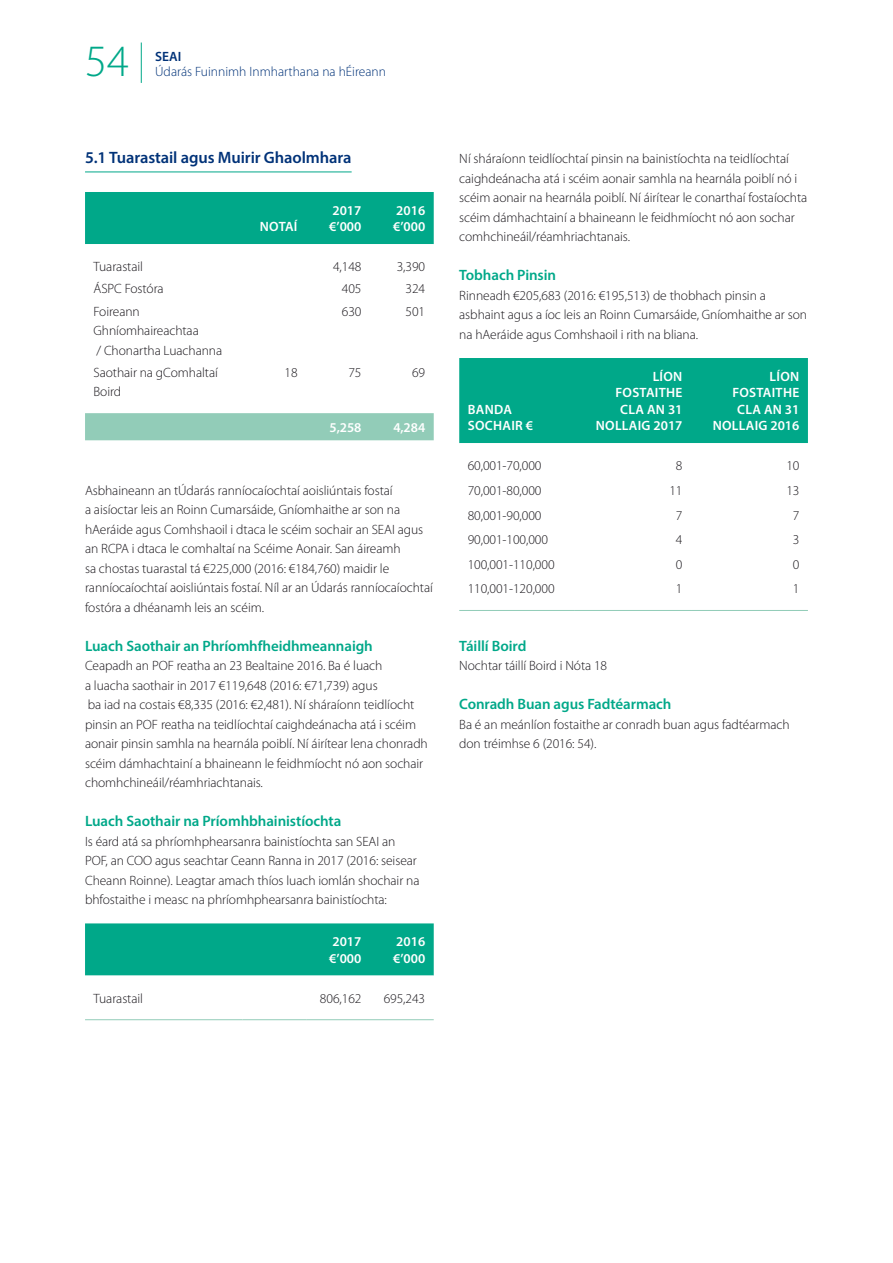
<style>
.page{position:relative;width:893px;height:1263px;background:#fff}
.page>*{position:absolute;margin:0;border:0;box-sizing:border-box;transform-origin:0 0}
.t1{font:300 45px "Myriad Pro";color:#00a889}
.SEAI_AR17_H2{font:600 16.5px "Myriad Pro";letter-spacing:-.005em;color:#003278}
.SEAI_AR17_H3{font:600 15px "Myriad Pro";letter-spacing:-.005em;color:#00a889}
.SEAI_AR17_Body{font:300 13.5px/19.5px "Myriad Pro";letter-spacing:-.005em;color:#1a171c}
.SEAI_AR17_Body-2{font:600 13.5px/16.5px "Myriad Pro";letter-spacing:.02em;color:#fff}
.t2{font:300 13.5px "Myriad Pro";color:#003278}
.t3{font:600 13.5px "Myriad Pro";color:#003278}
</style>
<div class="page">
<hr style="left:141px;top:43px;width:1px;height:40px;background:#00a889">
<hr style="left:85px;top:172px;width:267px;height:1px;background:#00a889">
<div style="left:85px;top:192px;width:349px;height:52px;background:#00a889"></div>
<div style="left:85px;top:413px;width:349px;height:27px;background:#92ccb8"></div>
<div style="left:85px;top:923px;width:349px;height:53px;background:#00a889"></div>
<hr style="left:85px;top:1019px;width:157px;height:1px;background:#92ccb8">
<hr style="left:242px;top:1019px;width:64px;height:1px;background:#92ccb8">
<hr style="left:306px;top:1019px;width:64px;height:1px;background:#92ccb8">
<hr style="left:370px;top:1019px;width:64px;height:1px;background:#92ccb8">
<div style="left:459px;top:358px;width:349px;height:86px;background:#00a889"></div>
<hr style="left:459px;top:610px;width:115px;height:1px;background:#92ccb8">
<hr style="left:574px;top:610px;width:117px;height:1px;background:#92ccb8">
<hr style="left:691px;top:610px;width:117px;height:1px;background:#92ccb8">
<h1 class="t1" style="left:85px;top:37px;width:45px">54</h1>
<p class="t3" style="left:155px;top:48px;width:28px">SEAI</p>
<p class="t2" style="left:155px;top:64px;width:232px">Údarás Fuinnimh Inmharthana na hÉireann</p>
<p class="SEAI_AR17_H2" style="left:85px;top:147px;width:268px">5.1 Tuarastail agus Muirir Ghaolmhara</p>
<p class="SEAI_AR17_Body-2" style="left:260px;top:218px;width:39px">NOTAÍ</p>
<p class="SEAI_AR17_Body-2" style="left:329px;top:202px;width:34px">2017 €’000</p>
<p class="SEAI_AR17_Body-2" style="left:393px;top:202px;width:34px">2016 €’000</p>
<p class="SEAI_AR17_Body" style="left:94px;top:257px;width:51px">Tuarastail</p>
<p class="SEAI_AR17_Body" style="left:333px;top:257px;width:30px">4,148</p>
<p class="SEAI_AR17_Body" style="left:397px;top:257px;width:30px">3,390</p>
<p class="SEAI_AR17_Body" style="left:94px;top:279px;width:72px">ÁSPC Fostóra</p>
<p class="SEAI_AR17_Body" style="left:342px;top:279px;width:21px">405</p>
<p class="SEAI_AR17_Body" style="left:406px;top:279px;width:21px">324</p>
<p class="SEAI_AR17_Body" style="left:94px;top:301px;width:107px">Foireann<br>Ghníomhaireachtaa</p>
<p class="SEAI_AR17_Body" style="left:96px;top:340px;width:127px">/ Chonartha Luachanna</p>
<p class="SEAI_AR17_Body" style="left:342px;top:301px;width:21px">630</p>
<p class="SEAI_AR17_Body" style="left:406px;top:301px;width:21px">501</p>
<p class="SEAI_AR17_Body" style="left:94px;top:363px;width:126px">Saothair na gComhaltaí<br>Boird</p>
<p class="SEAI_AR17_Body" style="left:285px;top:363px;width:15px">18</p>
<p class="SEAI_AR17_Body" style="left:348px;top:363px;width:15px">75</p>
<p class="SEAI_AR17_Body" style="left:412px;top:363px;width:15px">69</p>
<p class="SEAI_AR17_Body-2" style="left:330px;top:419px;width:33px">5,258</p>
<p class="SEAI_AR17_Body-2" style="left:393px;top:419px;width:33px">4,284</p>
<p class="SEAI_AR17_Body" style="left:85px;top:481px;width:349px">Asbhaineann an tÚdarás ranníocaíochtaí aoisliúntais fostaí<br>a aisíoctar leis an Roinn Cumarsáide, Gníomhaithe ar son na hAeráide agus Comhshaoil i dtaca le scéim sochair an SEAI agus an RCPA i dtaca le comhaltaí na Scéime Aonair. San áireamh<br>sa chostas tuarastal tá €225,000 (2016: €184,760) maidir le ranníocaíochtaí aoisliúntais fostaí. Níl ar an Údarás ranníocaíochtaí fostóra a dhéanamh leis an scéim.</p>
<p class="SEAI_AR17_H3" style="left:85px;top:636px;width:289px">Luach Saothair an Phríomhfheidhmeannaigh</p>
<p class="SEAI_AR17_Body" style="left:85px;top:656px;width:299px">Ceapadh an POF reatha an 23 Bealtaine 2016. Ba é luach</p>
<p class="SEAI_AR17_Body" style="left:85px;top:676px;width:344px">a luacha saothair in 2017 €119,648 (2016: €71,739) agus<br>ba iad na costais €8,335 (2016: €2,481). Ní sháraíonn teidlíocht pinsin an POF reatha na teidlíochtaí caighdeánacha atá i scéim aonair pinsin samhla na hearnála poiblí. Ní áirítear lena chonradh scéim dámhachtainí a bhaineann le feidhmíocht nó aon sochair chomhchineáil/réamhriachtanais.</p>
<p class="SEAI_AR17_H3" style="left:85px;top:811px;width:258px">Luach Saothair na Príomhbhainistíochta</p>
<p class="SEAI_AR17_Body" style="left:85px;top:832px;width:336px">Is éard atá sa phríomhphearsanra bainistíochta san SEAI an POF, an COO agus seachtar Ceann Ranna in 2017 (2016: seisear Cheann Roinne). Leagtar amach thíos luach iomlán shochair na bhfostaithe i measc na phríomhphearsanra bainistíochta:</p>
<p class="SEAI_AR17_Body-2" style="left:329px;top:933px;width:34px">2017 €’000</p>
<p class="SEAI_AR17_Body-2" style="left:393px;top:933px;width:34px">2016 €’000</p>
<p class="SEAI_AR17_Body" style="left:94px;top:989px;width:51px">Tuarastail</p>
<p class="SEAI_AR17_Body" style="left:320px;top:989px;width:43px">806,162</p>
<p class="SEAI_AR17_Body" style="left:384px;top:989px;width:43px">695,243</p>
<p class="SEAI_AR17_Body" style="left:459px;top:149px;width:349px">Ní sháraíonn teidlíochtaí pinsin na bainistíochta na teidlíochtaí caighdeánacha atá i scéim aonair samhla na hearnála poiblí nó i scéim aonair na hearnála poiblí. Ní áirítear le conarthaí fostaíochta scéim dámhachtainí a bhaineann le feidhmíocht nó aon sochar comhchineáil/réamhriachtanais.</p>
<p class="SEAI_AR17_H3" style="left:459px;top:265px;width:98px">Tobhach Pinsin</p>
<p class="SEAI_AR17_Body" style="left:459px;top:286px;width:349px">Rinneadh €205,683 (2016: €195,513) de thobhach pinsin a asbhaint agus a íoc leis an Roinn Cumarsáide, Gníomhaithe ar son na hAeráide agus Comhshaoil i rith na bliana.</p>
<p class="SEAI_AR17_Body-2" style="left:468px;top:401px;width:46px">BANDA</p>
<p class="SEAI_AR17_Body-2" style="left:468px;top:417px;width:67px">SOCHAIR €</p>
<p class="SEAI_AR17_Body-2" style="left:596px;top:368px;width:88px;text-align:right">LÍON<br>FOSTAITHE<br>CLA AN 31<br>NOLLAIG 2017</p>
<p class="SEAI_AR17_Body-2" style="left:713px;top:368px;width:88px;text-align:right">LÍON<br>FOSTAITHE<br>CLA AN 31<br>NOLLAIG 2016</p>
<p class="SEAI_AR17_Body" style="left:468px;top:456px;width:75px">60,001-70,000</p>
<p class="SEAI_AR17_Body" style="left:676px;top:456px;width:8px">8</p>
<p class="SEAI_AR17_Body" style="left:786px;top:456px;width:15px">10</p>
<p class="SEAI_AR17_Body" style="left:468px;top:481px;width:75px">70,001-80,000</p>
<p class="SEAI_AR17_Body" style="left:669px;top:481px;width:15px">11</p>
<p class="SEAI_AR17_Body" style="left:786px;top:481px;width:15px">13</p>
<p class="SEAI_AR17_Body" style="left:468px;top:505px;width:75px">80,001-90,000</p>
<p class="SEAI_AR17_Body" style="left:676px;top:505px;width:8px">7</p>
<p class="SEAI_AR17_Body" style="left:793px;top:505px;width:8px">7</p>
<p class="SEAI_AR17_Body" style="left:468px;top:530px;width:82px">90,001-100,000</p>
<p class="SEAI_AR17_Body" style="left:676px;top:530px;width:8px">4</p>
<p class="SEAI_AR17_Body" style="left:793px;top:530px;width:8px">3</p>
<p class="SEAI_AR17_Body" style="left:468px;top:555px;width:88px">100,001-110,000</p>
<p class="SEAI_AR17_Body" style="left:676px;top:555px;width:8px">0</p>
<p class="SEAI_AR17_Body" style="left:793px;top:555px;width:8px">0</p>
<p class="SEAI_AR17_Body" style="left:468px;top:579px;width:88px">110,001-120,000</p>
<p class="SEAI_AR17_Body" style="left:676px;top:579px;width:8px">1</p>
<p class="SEAI_AR17_Body" style="left:793px;top:579px;width:8px">1</p>
<p class="SEAI_AR17_H3" style="left:459px;top:636px;width:69px">Táillí Boird</p>
<p class="SEAI_AR17_Body" style="left:459px;top:656px;width:149px">Nochtar táillí Boird i Nóta 18</p>
<p class="SEAI_AR17_H3" style="left:459px;top:694px;width:214px">Conradh Buan agus Fadtéarmach</p>
<p class="SEAI_AR17_Body" style="left:459px;top:715px;width:332px">Ba é an meánlíon fostaithe ar conradh buan agus fadtéarmach don tréimhse 6 (2016: 54).</p>
</div>
